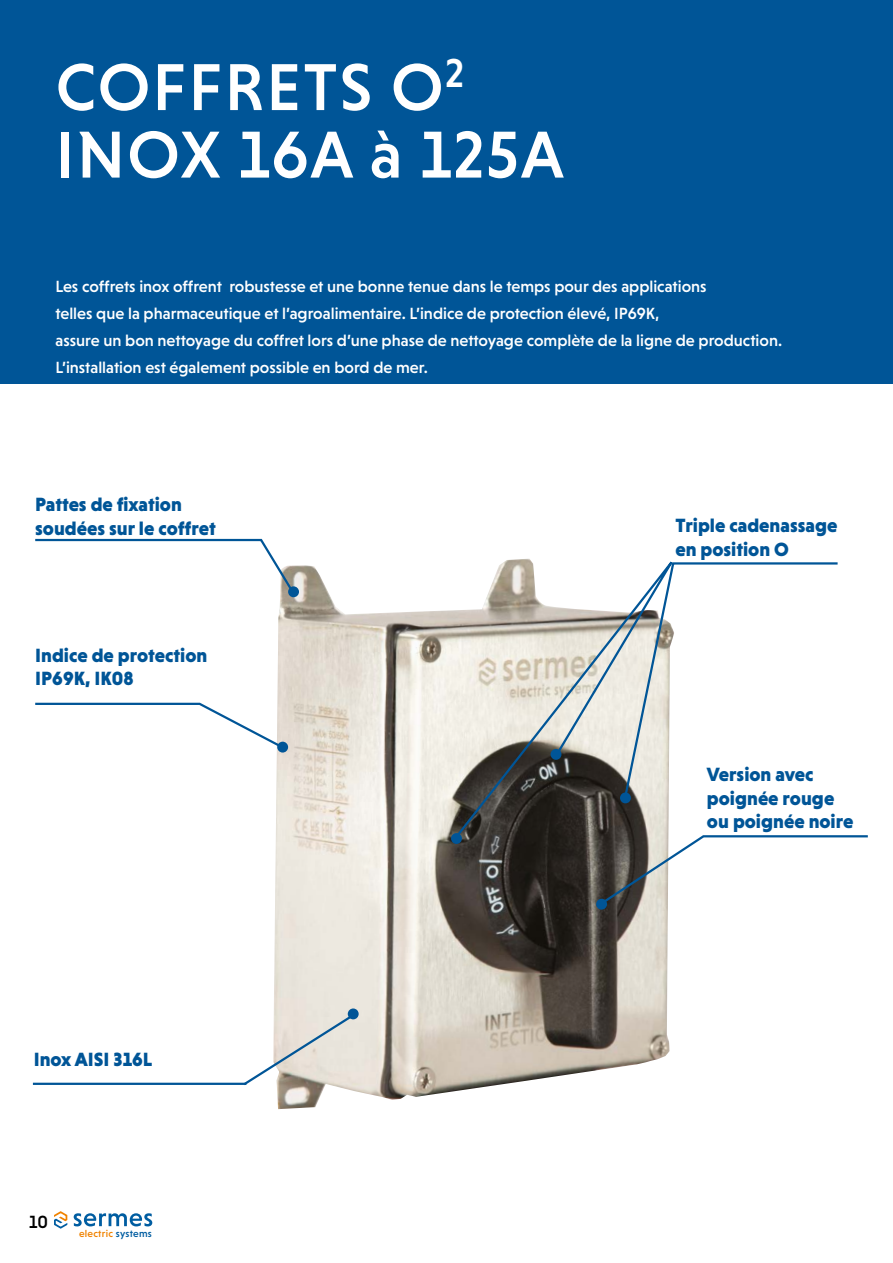
<style>
.page{position:relative;width:893px;height:1263px;background:#fff}
.page>*{position:absolute;margin:0;border:0;box-sizing:border-box;transform-origin:0 0}
.t1{font:500 67.5px/67.5px "Niveau Grotesk";letter-spacing:.035em;color:#fff}
.t2{font:900 19.5px/23.4px "Niveau Grotesk";color:#005597}
.t3{font:500 18px "Niveau Grotesk";color:#000}
.t4{font:500 16.5px/27px "Niveau Grotesk";color:#fff}
.t5{font:500 10.35px "Niveau Grotesk";letter-spacing:.025em;color:#f08300}
.s1{color:#005da1}
</style>
<div class="page">
<img style="left:274px;top:565px;width:396px;height:544px">
<div style="left:0;top:0;width:893px;height:383px;background:#005597"></div>
<svg style="left:35px;top:538px;width:261px;height:57px"></svg>
<div style="left:288px;top:586px;width:11px;height:11px;background:#005597;border-radius:50%"></div>
<svg style="left:35px;top:702px;width:250px;height:48px"></svg>
<div style="left:277px;top:742px;width:11px;height:10px;background:#005597;border-radius:50%"></div>
<div style="left:451px;top:833px;width:11px;height:11px;background:#005597;border-radius:50%"></div>
<svg style="left:692px;top:562px;width:146px;height:3px"></svg>
<svg style="left:453px;top:558px;width:239px;height:282px"></svg>
<div style="left:551px;top:749px;width:10px;height:11px;background:#005597;border-radius:50%"></div>
<svg style="left:599px;top:834px;width:269px;height:72px"></svg>
<div style="left:596px;top:899px;width:11px;height:10px;background:#005597;border-radius:50%"></div>
<hr style="left:33px;top:1083px;width:213px;height:2px;background:#005597">
<svg style="left:241px;top:1011px;width:116px;height:76px"></svg>
<div style="left:348px;top:1008px;width:11px;height:11px;background:#005597;border-radius:50%"></div>
<svg style="left:54px;top:1211px;width:13px;height:18px"></svg>
<svg style="left:74px;top:1213px;width:78px;height:13px"></svg>
<h1 class="t1" style="left:56px;top:53px;width:510px">COFFRETS O<sup>2<br></sup>INOX 16A à 125A</h1>
<p class="t4" style="left:55px;top:273px;width:728px">Les coffrets inox offrent robustesse et une bonne tenue dans le temps pour des applications<br>telles que la pharmaceutique et l’agroalimentaire. L’indice de protection élevé, IP69K,<br>assure un bon nettoyage du coffret lors d’une phase de nettoyage complète de la ligne de production.<br>L’installation est également possible en bord de mer.</p>
<p class="t2" style="left:35px;top:492px;width:182px">Pattes de fixation soudées sur le coffret</p>
<p class="t2" style="left:35px;top:643px;width:174px">Indice de protection<br>IP69K, IK08</p>
<p class="t2" style="left:34px;top:1047px;width:120px">Inox AISI 316L</p>
<p class="t3" style="left:29px;top:1211px;width:20px">10</p>
<p class="t5" style="left:79px;top:1227px;width:74px">electric <span class="s1">systems</span></p>
<p class="t2" style="left:675px;top:514px;width:164px">Triple cadenassage en position O</p>
<p class="t2" style="left:707px;top:763px;width:148px">Version avec poignée rouge ou poignée noire</p>
</div>
